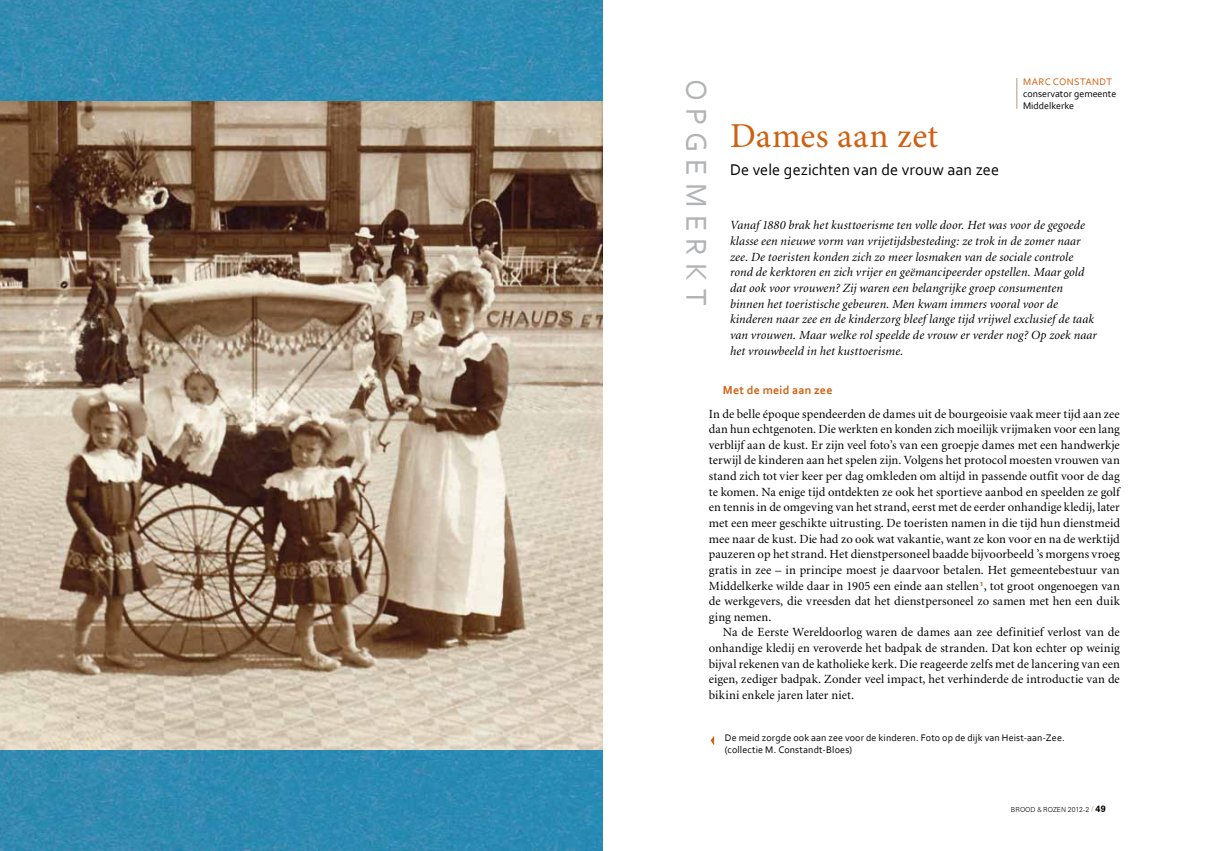
<style>
.page{position:relative;width:1205px;height:851px;background:#fff}
.page>*{position:absolute;margin:0;border:0;box-sizing:border-box;transform-origin:0 0}
.t1{font:35px "Minion Pro";letter-spacing:.01em;color:#cf6011}
.t2{font:30px "Corbel";letter-spacing:.24em;color:#b1b3b4}
.t3{font:16.25px "Corbel";color:#000}
.t4{font:12.5px/15.6px "Minion";letter-spacing:.005em;color:#000;text-align:justify}
.t5{font:italic 12.5px/15.6px "Minion";letter-spacing:.01em;color:#000}
.t6{font:700 12px "Corbel";color:#cf6011}
.t7{font:10px/12px "Corbel";letter-spacing:.015em;color:#000}
.t8{font:300 6.88px "Zurich BT";color:#000}
.t9{font:900 5.5px "Zurich BT";color:#cf6011}
.s1{color:#cf6011}
.s2{font-family:"Futura BT"}
.s3{font-weight:400;color:#cf6011}
.s4{font-weight:700;font-size:9px}
</style>
<div class="page">
<img style="left:0;top:0;width:602px;height:850px">
<svg style="left:710px;top:736px;width:4px;height:9px"></svg>
<hr style="left:1016px;top:78px;width:1px;height:31px;background:#b39884">
<img style="left:0;top:101px;width:602px;height:648px">
<p class="t2" style="left:715px;top:79px;width:228px;rotate:90deg">op gemerkt</p>
<p class="t7" style="left:1023px;top:76px;width:95px"><span class="s1">Marc Constandt </span>conservator gemeente<br>M iddelkerke</p>
<p class="t1" style="left:730px;top:113px;width:210px">Dames aan zet</p>
<p class="t3" style="left:730px;top:159px;width:271px">De vele gezichten van de vrouw aan zee</p>
<p class="t5" style="left:730px;top:218px;width:368px">Vanaf 1880 brak het kusttoerisme ten volle door. Het was voor de gegoede klasse een nieuwe vorm van vrijetijdsbesteding: ze trok in de zomer naar zee. De toeristen konden zich zo meer losmaken van de sociale controle rond de kerktoren en zich vrijer en geëmancipeerder opstellen. Maar gold dat ook voor vrouwen? Zij waren een belangrijke groep consumenten binnen het toeristische gebeuren. Men kwam immers vooral voor de kinderen naar zee en de kinderzorg bleef lange tijd vrijwel exclusief de taak van vrouwen. Maar welke rol speelde de vrouw er verder nog? Op zoek naar het vrouwbeeld in het kusttoerisme.</p>
<p class="t6" style="left:723px;top:382px;width:111px">Met de meid aan zee</p>
<p class="t4" style="left:709px;top:406px;width:413px">In de belle époque spendeerden de dames uit de bourgeoisie vaak meer tijd aan zee dan hun echtgenoten. Die werkten en konden zich moeilijk vrijmaken voor een lang verblijf aan de kust. Er zijn veel foto’s van een groepje dames met een handwerkje terwijl de kinderen aan het spelen zijn. Volgens het protocol moesten vrouwen van stand zich tot vier keer per dag omkleden om altijd in passende outfit voor de dag te komen. Na enige tijd ontdekten ze ook het sportieve aanbod en speelden ze golf en tennis in de omgeving van het strand, eerst met de eerder onhandige kledij, later met een meer geschikte uitrusting. De toeristen namen in die tijd hun dienstmeid mee naar de kust. Die had zo ook wat vakantie, want ze kon voor en na de werktijd pauzeren op het strand. Het dienstpersoneel baadde bijvoorbeeld ’s morgens vroeg gratis in zee – in principe moest je daarvoor betalen. Het gemeentebestuur van Middelkerke wilde daar in 1905 een einde aan stellen , tot groot ongenoegen van</p>
<p class="t9" style="left:980px;top:581px;width:5px">1</p>
<p class="t4" style="left:709px;top:593px;width:412px">de werkgevers, die vreesden dat het dienstpersoneel zo samen met hen een duik</p>
<p class="t4" style="left:709px;top:609px;width:64px">ging nemen.</p>
<p class="t4" style="left:723px;top:625px;width:398px">Na de Eerste Wereldoorlog waren de dames aan zee definitief verlost van de</p>
<p class="t4" style="left:709px;top:640px;width:412px">onhandige kledij en veroverde het badpak de stranden. Dat kon echter op weinig</p>
<p class="t4" style="left:709px;top:656px;width:413px">bijval rekenen van de katholieke kerk. Die reageerde zelfs met de lancering van een</p>
<p class="t4" style="left:709px;top:672px;width:412px">eigen, zediger badpak. Zonder veel impact, het verhinderde de introductie van de</p>
<p class="t4" style="left:709px;top:687px;width:147px">bikini enkele jaren later niet.</p>
<p class="t7" style="left:725px;top:730px;width:341px;line-height:12.5px">De meid zorgde ook aan zee voor de kinderen. Foto op de dijk van Heist-aan-Zee. (collectie M . Constandt-Bloes)</p>
<p class="t8" style="left:1011px;top:805px;width:96px">BROOD <span class="s2">&amp;</span> ROZEN 2012-2 <span class="s3">/</span> <span class="s4">49</span></p>
</div>
